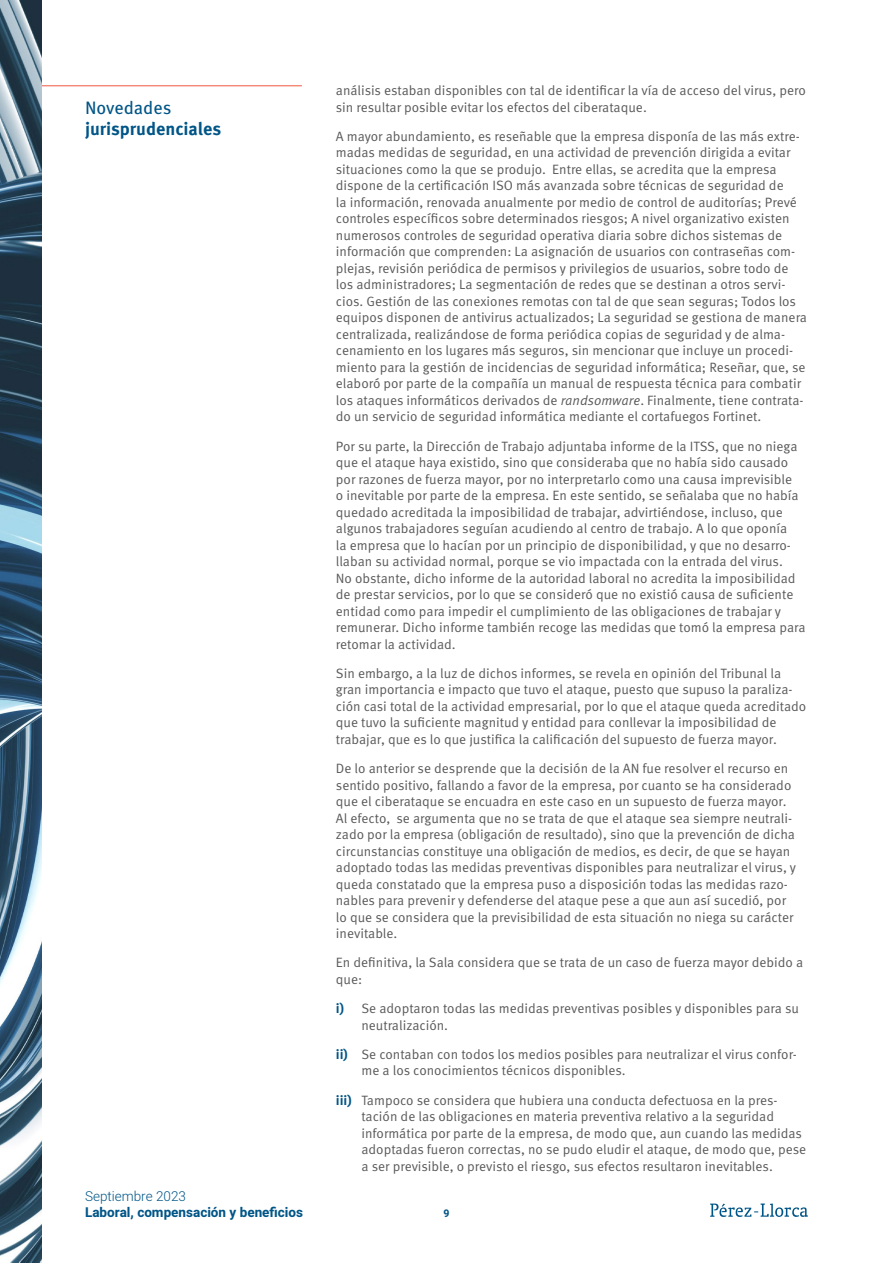
<style>
.page{position:relative;width:893px;height:1263px;background:#fff}
.page>*{position:absolute;margin:0;border:0;box-sizing:border-box;transform-origin:0 0}
.t1{font:700 18px "Meta Pro";letter-spacing:-.005em;color:#005587}
.t2{font:18px "Meta Pro";letter-spacing:-.005em;color:#005587}
.t3{font:13.5px/16.5px "Meta Pro Norm";color:#595959}
.t4{font:700 13.5px "Heebo";color:#005587}
.t5{font:300 13.5px "Heebo";color:#005587}
.t6{font:700 10.5px "Heebo";color:#005587}
.s1{font-family:"Meta Pro Norm Ita"}
.s2{font-family:"Meta Pro";font-weight:700;color:#005587}
</style>
<div class="page">
<svg style="left:710px;top:1203px;width:98px;height:14px"></svg>
<hr style="left:41px;top:85px;width:261px;height:1px;background:#f15841">
<img style="left:0;top:0;width:41px;height:1263px">
<h1 class="t2" style="left:85px;top:94px;width:88px">Novedades</h1>
<h1 class="t1" style="left:85px;top:115px;width:138px">jurisprudenciales</h1>
<p class="t5" style="left:85px;top:1186px;width:103px">Septiembre 2023</p>
<p class="t4" style="left:85px;top:1203px;width:220px">Laboral, compensación y beneficios</p>
<p class="t3" style="left:336px;top:81px;width:471px">análisis estaban disponibles con tal de identificar la vía de acceso del virus, pero sin resultar posible evitar los efectos del ciberataque.</p>
<p class="t3" style="left:336px;top:127px;width:473px">A mayor abundamiento, es reseñable que la empresa disponía de las más extre&shy;madas medidas de seguridad, en una actividad de prevención dirigida a evitar situaciones como la que se produjo. Entre ellas, se acredita que la empresa dispone de la certificación ISO más avanzada sobre técnicas de seguridad de<br>la información, renovada anualmente por medio de control de auditorías; Prevé controles específicos sobre determinados riesgos; A nivel organizativo existen numerosos controles de seguridad operativa diaria sobre dichos sistemas de información que comprenden: La asignación de usuarios con contraseñas com&shy;plejas, revisión periódica de permisos y privilegios de usuarios, sobre todo de los administradores; La segmentación de redes que se destinan a otros servi&shy;cios. Gestión de las conexiones remotas con tal de que sean seguras; Todos los equipos disponen de antivirus actualizados; La seguridad se gestiona de manera centralizada, realizándose de forma periódica copias de seguridad y de alma&shy;cenamiento en los lugares más seguros, sin mencionar que incluye un procedi&shy;miento para la gestión de incidencias de seguridad informática; Reseñar, que, se elaboró por parte de la compañía un manual de respuesta técnica para combatir los ataques informáticos derivados de <span class="s1">randsomware</span>. Finalmente, tiene contrata&shy;do un servicio de seguridad informática mediante el cortafuegos Fortinet.</p>
<p class="t3" style="left:336px;top:437px;width:471px">Por su parte, la Dirección de Trabajo adjuntaba informe de la ITSS, que no niega que el ataque haya existido, sino que consideraba que no había sido causado por razones de fuerza mayor, por no interpretarlo como una causa imprevisible<br>o inevitable por parte de la empresa. En este sentido, se señalaba que no había quedado acreditada la imposibilidad de trabajar, advirtiéndose, incluso, que algunos trabajadores seguían acudiendo al centro de trabajo. A lo que oponía<br>la empresa que lo hacían por un principio de disponibilidad, y que no desarro&shy;llaban su actividad normal, porque se vio impactada con la entrada del virus.<br>No obstante, dicho informe de la autoridad laboral no acredita la imposibilidad de prestar servicios, por lo que se consideró que no existió causa de suficiente entidad como para impedir el cumplimiento de las obligaciones de trabajar y remunerar. Dicho informe también recoge las medidas que tomó la empresa para retomar la actividad.</p>
<p class="t3" style="left:336px;top:664px;width:472px">Sin embargo, a la luz de dichos informes, se revela en opinión del Tribunal la gran importancia e impacto que tuvo el ataque, puesto que supuso la paraliza&shy;ción casi total de la actividad empresarial, por lo que el ataque queda acreditado que tuvo la suficiente magnitud y entidad para conllevar la imposibilidad de trabajar, que es lo que justifica la calificación del supuesto de fuerza mayor.</p>
<p class="t3" style="left:336px;top:759px;width:462px">De lo anterior se desprende que la decisión de la AN fue resolver el recurso en sentido positivo, fallando a favor de la empresa, por cuanto se ha considerado que el ciberataque se encuadra en este caso en un supuesto de fuerza mayor.<br>Al efecto, se argumenta que no se trata de que el ataque sea siempre neutrali&shy;zado por la empresa (obligación de resultado), sino que la prevención de dicha circunstancias constituye una obligación de medios, es decir, de que se hayan adoptado todas las medidas preventivas disponibles para neutralizar el virus, y queda constatado que la empresa puso a disposición todas las medidas razo&shy;nables para prevenir y defenderse del ataque pese a que aun así sucedió, por lo que se considera que la previsibilidad de esta situación no niega su carácter inevitable.</p>
<p class="t3" style="left:336px;top:954px;width:469px">En definitiva, la Sala considera que se trata de un caso de fuerza mayor debido a que:</p>
<p class="t3" style="left:361px;top:999px;width:439px;text-indent:-26px"><span class="s2">i)</span> Se adoptaron todas las medidas preventivas posibles y disponibles para su neutralización.</p>
<p class="t3" style="left:361px;top:1045px;width:437px;text-indent:-26px"><span class="s2">ii)</span> Se contaban con todos los medios posibles para neutralizar el virus confor&shy;me a los conocimientos técnicos disponibles.</p>
<p class="t3" style="left:361px;top:1091px;width:446px;text-indent:-26px"><span class="s2">iii)</span> Tampoco se considera que hubiera una conducta defectuosa en la pres&shy;tación de las obligaciones en materia preventiva relativo a la seguridad informática por parte de la empresa, de modo que, aun cuando las medidas adoptadas fueron correctas, no se pudo eludir el ataque, de modo que, pese a ser previsible, o previsto el riesgo, sus efectos resultaron inevitables.</p>
<p class="t6" style="left:443px;top:1206px;width:8px">9</p>
</div>
